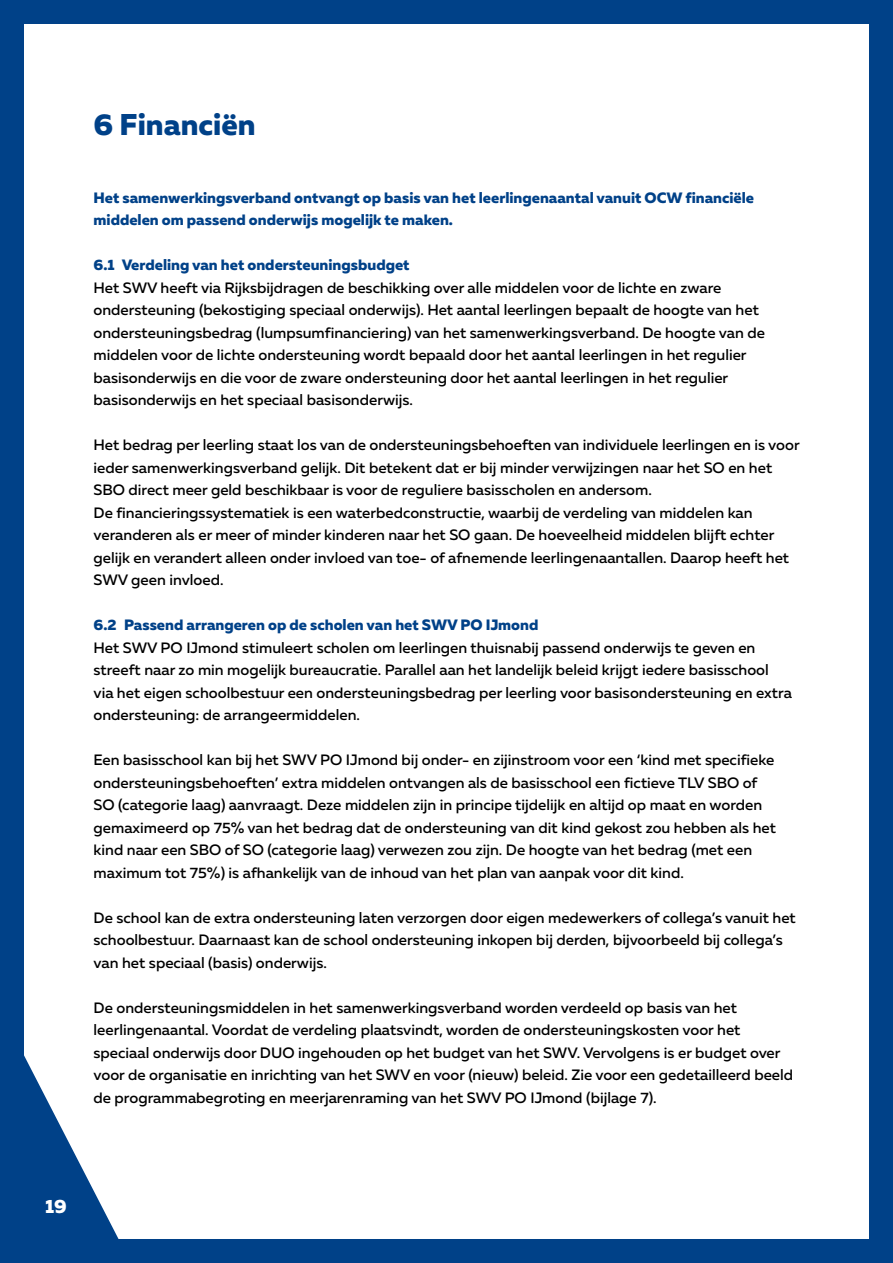
<style>
.page{position:relative;width:893px;height:1263px;background:#fff}
.page>*{position:absolute;margin:0;border:0;box-sizing:border-box;transform-origin:0 0}
.t1{font:800 30px "Muller";color:#004188}
.t2{font:800 19.2px "Muller";color:#fff}
.t3{font:500 15px/22.5px "Muller";color:#000}
.t4{font:800 15px/22.5px "Muller";color:#004188}
</style>
<div class="page">
<svg style="left:25px;top:1057px;width:93px;height:181px"></svg>
<div style="left:0;top:0;width:893px;height:1263px;border:24px solid #004188"></div>
<h1 class="t1" style="left:94px;top:106px;width:164px">6 Financiën</h1>
<p class="t4" style="left:94px;top:186px;width:662px">Het samenwerkingsverband ontvangt op basis van het leerlingenaantal vanuit OCW financiële middelen om passend onderwijs mogelijk te maken.</p>
<p class="t4" style="left:94px;top:254px;width:318px">6.1 Verdeling van het ondersteuningsbudget</p>
<p class="t3" style="left:94px;top:276px;width:673px">Het SWV heeft via Rijksbijdragen de beschikking over alle middelen voor de lichte en zware ondersteuning (bekostiging speciaal onderwijs). Het aantal leerlingen bepaalt de hoogte van het ondersteuningsbedrag (lumpsumfinanciering) van het samenwerkingsverband. De hoogte van de middelen voor de lichte ondersteuning wordt bepaald door het aantal leerlingen in het regulier basisonderwijs en die voor de zware ondersteuning door het aantal leerlingen in het regulier basisonderwijs en het speciaal basisonderwijs.</p>
<p class="t3" style="left:94px;top:433px;width:708px">Het bedrag per leerling staat los van de ondersteuningsbehoeften van individuele leerlingen en is voor ieder samenwerkingsverband gelijk. Dit betekent dat er bij minder verwijzingen naar het SO en het SBO direct meer geld beschikbaar is voor de reguliere basisscholen en andersom.<br>De financieringssystematiek is een waterbedconstructie, waarbij de verdeling van middelen kan veranderen als er meer of minder kinderen naar het SO gaan. De hoeveelheid middelen blijft echter gelijk en verandert alleen onder invloed van toe- of afnemende leerlingenaantallen. Daarop heeft het SWV geen invloed.</p>
<p class="t4" style="left:94px;top:614px;width:446px">6.2 Passend arrangeren op de scholen van het SWV PO IJmond</p>
<p class="t3" style="left:94px;top:636px;width:700px">Het SWV PO IJmond stimuleert scholen om leerlingen thuisnabij passend onderwijs te geven en streeft naar zo min mogelijk bureaucratie. Parallel aan het landelijk beleid krijgt iedere basisschool via het eigen schoolbestuur een ondersteuningsbedrag per leerling voor basisondersteuning en extra ondersteuning: de arrangeermiddelen.</p>
<p class="t3" style="left:94px;top:748px;width:684px">Een basisschool kan bij het SWV PO IJmond bij onder- en zijinstroom voor een ‘kind met specifieke ondersteuningsbehoeften’ extra middelen ontvangen als de basisschool een fictieve TLV SBO of SO (categorie laag) aanvraagt. Deze middelen zijn in principe tijdelijk en altijd op maat en worden gemaximeerd op 75% van het bedrag dat de ondersteuning van dit kind gekost zou hebben als het kind naar een SBO of SO (categorie laag) verwezen zou zijn. De hoogte van het bedrag (met een maximum tot 75%) is afhankelijk van de inhoud van het plan van aanpak voor dit kind.</p>
<p class="t3" style="left:94px;top:906px;width:704px">De school kan de extra ondersteuning laten verzorgen door eigen medewerkers of collega’s vanuit het schoolbestuur. Daarnaast kan de school ondersteuning inkopen bij derden, bijvoorbeeld bij collega’s van het speciaal (basis) onderwijs.</p>
<p class="t3" style="left:94px;top:996px;width:701px">De ondersteuningsmiddelen in het samenwerkingsverband worden verdeeld op basis van het leerlingenaantal. Voordat de verdeling plaatsvindt, worden de ondersteuningskosten voor het speciaal onderwijs door DUO ingehouden op het budget van het SWV. Vervolgens is er budget over voor de organisatie en inrichting van het SWV en voor (nieuw) beleid. Zie voor een gedetailleerd beeld de programmabegroting en meerjarenraming van het SWV PO IJmond (bijlage 7).</p>
<p class="t2" style="left:45px;top:1194px;width:23px">19</p>
</div>
